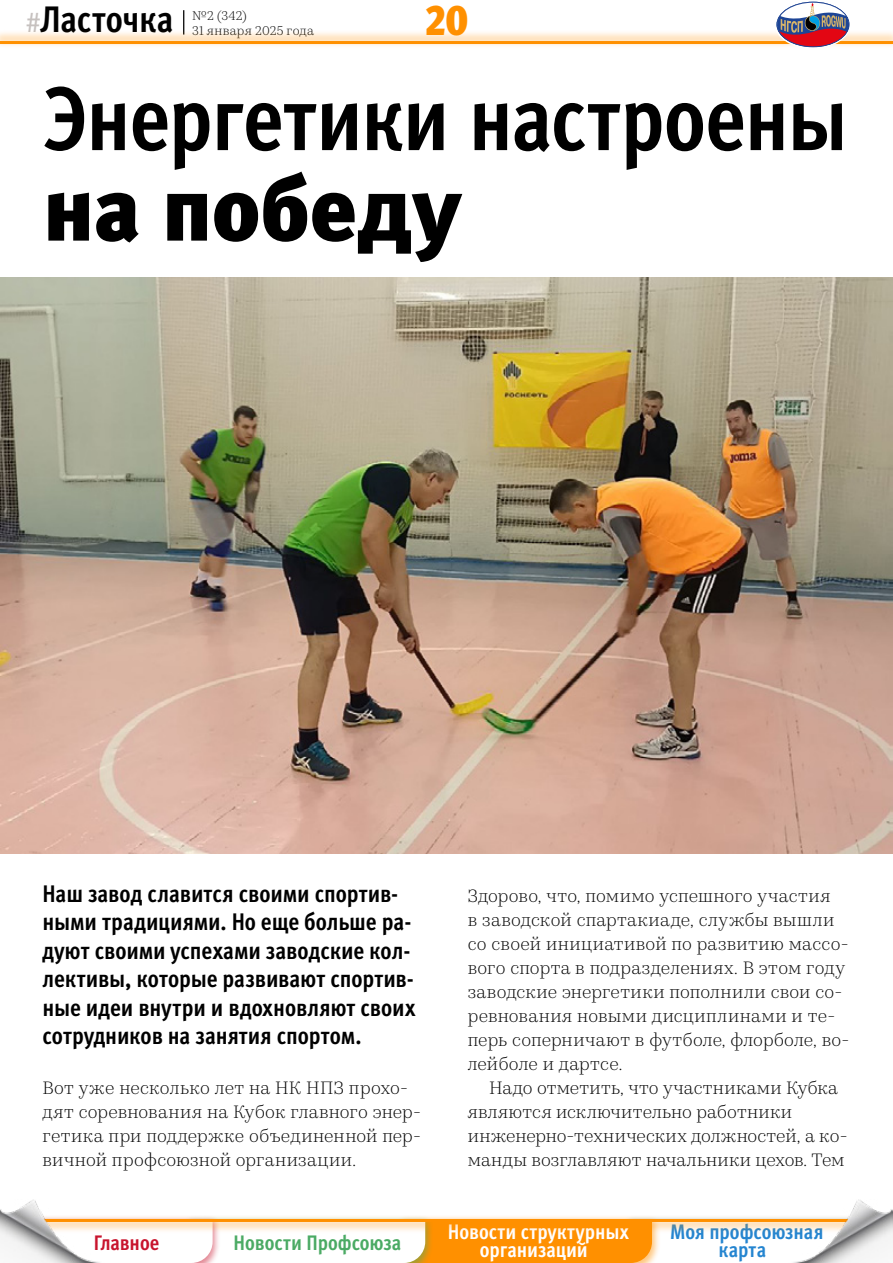
<style>
.page{position:relative;width:893px;height:1263px;background:#fff}
.page>*{position:absolute;margin:0;border:0;box-sizing:border-box;transform-origin:0 0}
.t1{font:700 condensed 90.45px "Meta Pro";letter-spacing:-.02em;color:#000}
.t2{font:900 90.45px "Meta Pro";letter-spacing:-.01em;color:#000}
.t3{font:900 condensed 43.5px "Meta Pro";color:#ff9000}
.t4{font:700 condensed 36.9px "Meta Pro";letter-spacing:-.005em;color:#000}
.t5{font:700 condensed 24px/28.5px "Meta Pro";letter-spacing:-.005em;color:#000}
.t6{font:700 condensed 21px/18px "Meta Pro";color:#fff;text-align:center}
.t7{font:700 condensed 21px/18px "Meta Pro";letter-spacing:-.005em;color:#2585d0;text-align:center}
.t8{font:700 condensed 21px "Meta Pro";color:#4baa64}
.t9{font:700 condensed 21px "Meta Pro";letter-spacing:-.005em;color:#c8142d}
.t10{font:300 18px/24px "Kazimir Text";letter-spacing:.015em;color:#000}
.t11{font:300 12.75px/15px "Kazimir Text";letter-spacing:.02em;color:#000}
.s1{font-weight:400;font-stretch:normal;font-size:27px;color:#c6c1bf}
</style>
<div class="page">
<img style="left:0;top:277px;width:893px;height:577px">
<svg style="left:183px;top:10px;width:1px;height:19px"></svg>
<svg style="left:193px;top:1234px;width:466px;height:29px"></svg>
<div style="left:0;top:29px;width:893px;height:20px;background:#ff9000;opacity:.3"></div>
<hr style="left:0;top:41px;width:893px;height:3px;background:#ff9000">
<div style="left:0;top:1214px;width:893px;height:20px;background:#ff9000;opacity:.3"></div>
<hr style="left:0;top:1219px;width:893px;height:3px;background:#ff9000">
<svg style="left:775px;top:2px;width:75px;height:46px"></svg>
<div style="left:775px;top:0;width:75px;height:48px;border:1px solid #fff;border-radius:50%"></div>
<img style="left:0;top:1199px;width:104px;height:64px">
<img style="left:789px;top:1199px;width:104px;height:64px">
<h3 class="t4" style="left:26px;top:-9px;width:149px"><span class="s1">#</span>Ласточка</h3>
<p class="t11" style="left:192px;top:7px;width:123px">№2 (342)<br>31 января 2025 года</p>
<h2 class="t3" style="left:425px;top:-14px;width:45px">20</h2>
<h1 class="t1" style="left:43px;top:49px;width:807px">Энергетики настроены</h1>
<h1 class="t2" style="left:43px;top:137px;width:421px">на победу</h1>
<h3 class="t5" style="left:43px;top:878px;width:374px">Наш завод славится своими спортив&shy;ными традициями. Но еще больше ра&shy;дуют своими успехами заводские кол&shy;лективы, которые развивают спортив&shy;ные идеи внутри и вдохновляют своих сотрудников на занятия спортом.</h3>
<p class="t10" style="left:43px;top:1075px;width:380px">Вот уже несколько лет на НК НПЗ прохо&shy;дят соревнования на Кубок главного энер&shy;гетика при поддержке объединенной пер&shy;вичной проф союзной организации.</p>
<p class="t9" style="left:94px;top:1226px;width:67px">Главное</p>
<p class="t8" style="left:234px;top:1226px;width:169px">Новости Профсоюза</p>
<p class="t10" style="left:468px;top:882px;width:383px">Здорово, что, помимо успешного участия<br>в заводской спартакиаде, службы вышли со своей инициативой по развитию массо&shy;вого спорта в подразделениях. В этом году заводские энергетики пополнили свои со&shy;ревнования новыми дисциплинами и те&shy;перь соперничают в футболе, флорболе, во&shy;лейболе и дартсе.</p>
<p class="t10" style="left:468px;top:1075px;width:381px;text-indent:21px">Надо отметить, что участниками Кубка являются исключительно работники инженерно- технических должностей, а ко&shy;манды возглавляют начальники цехов. Тем</p>
<p class="t6" style="left:448px;top:1222px;width:182px">Новости структурных организаций</p>
<p class="t7" style="left:670px;top:1222px;width:155px">Моя профсоюзная карта</p>
</div>
